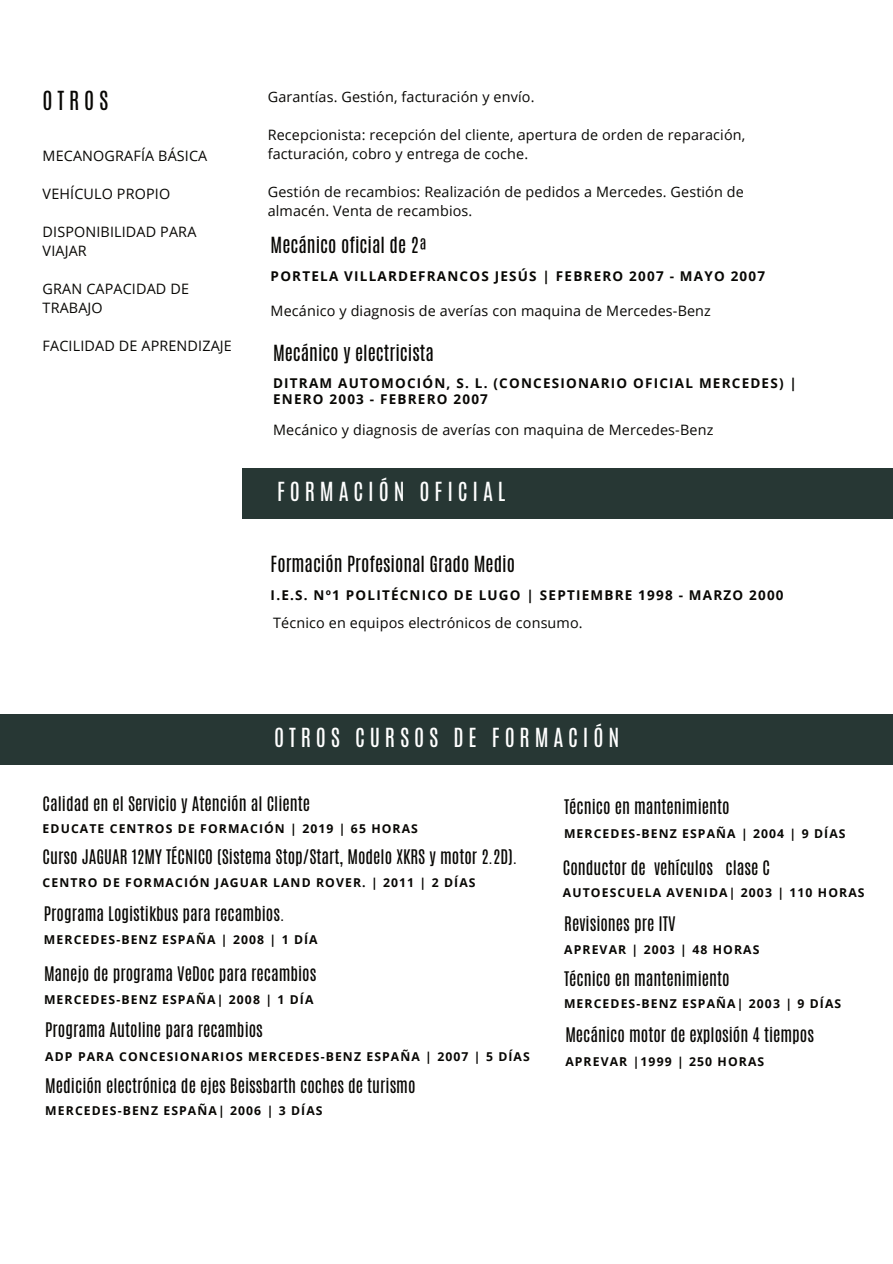
<style>
.page{position:relative;width:893px;height:1264px;background:#fff}
.page>*{position:absolute;margin:0;border:0;box-sizing:border-box;transform-origin:0 0}
.t1{font:21.9px "Antonio";letter-spacing:.22em;color:#fff}
.t2{font:21.9px "Antonio";letter-spacing:.22em;color:#080704}
.t3{font:18.6px "Antonio";color:#080704}
.t4{font:16.8px "Antonio";color:#080704}
.t5{font:14.4px/19px "Open Sans";letter-spacing:.01em;color:#080704}
.t6{font:700 13.5px/16.5px "Open Sans";letter-spacing:.09em;color:#080704}
.t7{font:700 12.15px "Open Sans";letter-spacing:.09em;color:#080704}
</style>
<div class="page">
<div style="left:0;top:714px;width:892px;height:50px;background:#273734"></div>
<div style="left:242px;top:468px;width:650px;height:51px;background:#273734"></div>
<h1 class="t2" style="left:43px;top:84px;width:67px">OTROS</h1>
<p class="t5" style="left:43px;top:146px;width:166px">MECANOGRAFÍA BÁSICA</p>
<p class="t5" style="left:43px;top:184px;width:129px">VEHÍCULO PROPIO</p>
<p class="t5" style="left:43px;top:222px;width:155px">DISPONIBILIDAD PARA<br>VIAJAR</p>
<p class="t5" style="left:43px;top:279px;width:148px">GRAN CAPACIDAD DE<br>TRABAJO</p>
<p class="t5" style="left:43px;top:336px;width:191px">FACILIDAD DE APRENDIZAJE</p>
<p class="t5" style="left:268px;top:87px;width:268px">Garantías. Gestión, facturación y envío.</p>
<p class="t5" style="left:268px;top:125px;width:479px">Recepcionista: recepción del cliente, apertura de orden de reparación, facturación, cobro y entrega de coche.</p>
<p class="t5" style="left:268px;top:182px;width:477px">Gestión de recambios: Realización de pedidos a Mercedes. Gestión de almacén. Venta de recambios.</p>
<p class="t3" style="left:270px;top:232px;width:158px">Mecánico oficial de 2ª</p>
<p class="t6" style="left:270px;top:267px;width:496px">PORTELA VILLARDEFRANCOS JESÚS | FEBRERO 2007 - MAYO 2007</p>
<p class="t5" style="left:270px;top:300px;width:442px">Mecánico y diagnosis de averías con maquina de Mercedes-Benz</p>
<p class="t3" style="left:273px;top:339px;width:162px">Mecánico y electricista</p>
<p class="t6" style="left:273px;top:374px;width:525px">DITRAM AUTOMOCIÓN, S. L. (CONCESIONARIO OFICIAL MERCEDES) |<br>ENERO 2003 - FEBRERO 2007</p>
<p class="t5" style="left:273px;top:419px;width:442px">Mecánico y diagnosis de averías con maquina de Mercedes-Benz</p>
<h1 class="t1" style="left:277px;top:476px;width:230px">FORMACIÓN OFICIAL</h1>
<p class="t3" style="left:270px;top:551px;width:246px">Formación Profesional Grado Medio</p>
<p class="t6" style="left:270px;top:586px;width:514px">I.E.S. Nº1 POLITÉCNICO DE LUGO | SEPTIEMBRE 1998 - MARZO 2000</p>
<p class="t5" style="left:273px;top:612px;width:311px">Técnico en equipos electrónicos de consumo.</p>
<h1 class="t1" style="left:274px;top:721px;width:346px">OTROS CURSOS DE FORMACIÓN</h1>
<p class="t4" style="left:43px;top:791px;width:269px">Calidad en el Servicio y Atención al Cliente</p>
<p class="t7" style="left:43px;top:820px;width:377px">EDUCATE CENTROS DE FORMACIÓN | 2019 | 65 HORAS</p>
<p class="t4" style="left:43px;top:845px;width:476px">Curso JAGUAR 12MY TÉCNICO (Sistema Stop/Start, Modelo XKRS y motor 2.2D).</p>
<p class="t7" style="left:43px;top:873px;width:434px">CENTRO DE FORMACIÓN JAGUAR LAND ROVER. | 2011 | 2 DÍAS</p>
<p class="t4" style="left:44px;top:901px;width:242px">Programa Logistikbus para recambios.</p>
<p class="t7" style="left:44px;top:931px;width:275px">MERCEDES-BENZ ESPAÑA | 2008 | 1 DÍA</p>
<p class="t4" style="left:44px;top:961px;width:274px">Manejo de programa VeDoc para recambios</p>
<p class="t7" style="left:44px;top:990px;width:271px">MERCEDES-BENZ ESPAÑA| 2008 | 1 DÍA</p>
<p class="t4" style="left:45px;top:1017px;width:219px">Programa Autoline para recambios</p>
<p class="t7" style="left:45px;top:1047px;width:486px">ADP PARA CONCESIONARIOS MERCEDES-BENZ ESPAÑA | 2007 | 5 DÍAS</p>
<p class="t4" style="left:45px;top:1073px;width:372px">Medición electrónica de ejes Beissbarth coches de turismo</p>
<p class="t7" style="left:45px;top:1101px;width:279px">MERCEDES-BENZ ESPAÑA| 2006 | 3 DÍAS</p>
<p class="t4" style="left:564px;top:794px;width:167px">Técnico en mantenimiento</p>
<p class="t7" style="left:564px;top:824px;width:283px">MERCEDES-BENZ ESPAÑA | 2004 | 9 DÍAS</p>
<p class="t4" style="left:563px;top:855px;width:208px">Conductor de vehículos clase C</p>
<p class="t7" style="left:563px;top:884px;width:303px">AUTOESCUELA AVENIDA| 2003 | 110 HORAS</p>
<p class="t4" style="left:564px;top:911px;width:113px">Revisiones pre ITV</p>
<p class="t7" style="left:564px;top:941px;width:197px">APREVAR | 2003 | 48 HORAS</p>
<p class="t4" style="left:564px;top:966px;width:167px">Técnico en mantenimiento</p>
<p class="t7" style="left:564px;top:995px;width:279px">MERCEDES-BENZ ESPAÑA| 2003 | 9 DÍAS</p>
<p class="t4" style="left:565px;top:1022px;width:250px">Mecánico motor de explosión 4 tiempos</p>
<p class="t7" style="left:565px;top:1052px;width:200px">APREVAR |1999 | 250 HORAS</p>
</div>
